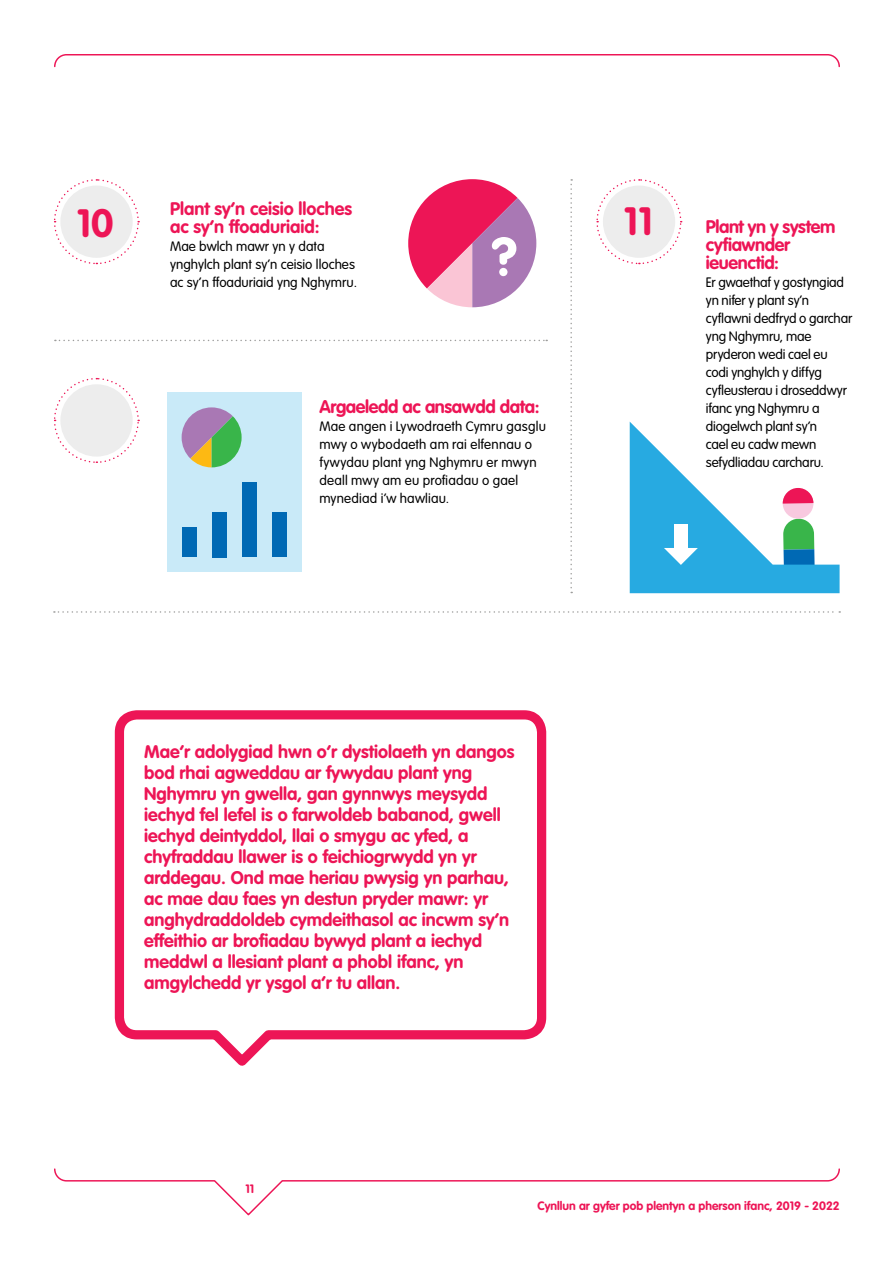
<style>
.page{position:relative;width:893px;height:1263px;background:#fff}
.page>*{position:absolute;margin:0;border:0;box-sizing:border-box;transform-origin:0 0}
.t1{font:700 53.25px "VAG Rounded";color:#fff}
.t2{font:700 39px "VAG Rounded";color:#ed1556}
.t3{font:700 18px/21px "VAG Rounded";color:#ed1556}
.t4{font:700 18px/18px "VAG Rounded";letter-spacing:-.02em;color:#ed1556}
.t5{font:300 13.5px/18px "VAG Rounded";color:#000}
.t6{font:700 12px "VAG Rounded";color:#ed1556}
</style>
<div class="page">
<svg style="left:408px;top:179px;width:128px;height:128px"></svg>
<svg style="left:54px;top:54px;width:786px;height:14px"></svg>
<svg style="left:54px;top:1168px;width:786px;height:48px"></svg>
<svg style="left:54px;top:179px;width:86px;height:86px"></svg>
<svg style="left:54px;top:377px;width:86px;height:86px"></svg>
<svg style="left:596px;top:179px;width:86px;height:86px"></svg>
<svg style="left:55px;top:340px;width:492px;height:1px"></svg>
<svg style="left:54px;top:611px;width:786px;height:2px"></svg>
<svg style="left:570px;top:179px;width:2px;height:414px"></svg>
<svg style="left:114px;top:710px;width:433px;height:356px"></svg>
<div style="left:167px;top:392px;width:135px;height:180px;background:#c9eaf8"></div>
<div style="left:182px;top:527px;width:15px;height:30px;background:#0069b4"></div>
<div style="left:212px;top:512px;width:15px;height:45px;background:#0069b4"></div>
<div style="left:242px;top:482px;width:15px;height:75px;background:#0069b4"></div>
<div style="left:272px;top:512px;width:15px;height:45px;background:#0069b4"></div>
<svg style="left:182px;top:407px;width:60px;height:60px"></svg>
<svg style="left:630px;top:422px;width:210px;height:171px"></svg>
<p class="t3" style="left:170px;top:200px;width:184px;line-height:18px">Plant sy’n ceisio lloches ac sy’n ffoaduriaid:</p>
<p class="t5" style="left:170px;top:237px;width:189px">Mae bwlch mawr yn y data ynghylch plant sy’n ceisio lloches ac sy’n ffoaduriaid yng Nghymru.</p>
<h2 class="t2" style="left:77px;top:200px;width:38px">10</h2>
<h2 class="t2" style="left:624px;top:199px;width:30px">11</h2>
<h1 class="t1" style="left:492px;top:226px;width:27px">?</h1>
<p class="t4" style="left:319px;top:398px;width:222px">Argaeledd ac ansawdd data:</p>
<p class="t5" style="left:319px;top:417px;width:228px">Mae angen i Lywodraeth Cymru gasglu mwy o wybodaeth am rai elfennau o fywydau plant yng Nghymru er mwyn deall mwy am eu profiadau o gael mynediad i’w hawliau.</p>
<p class="t4" style="left:706px;top:218px;width:131px">Plant yn y system cyfiawnder ieuenctid:</p>
<p class="t5" style="left:706px;top:273px;width:148px">Er gwaethaf y gostyngiad yn nifer y plant sy’n cyflawni dedfryd o garchar yng Nghymru, mae pryderon wedi cael eu codi ynghylch y diffyg cyfleusterau i droseddwyr ifanc yng Nghymru a diogelwch plant sy’n<br>cael eu cadw mewn sefydliadau carcharu.</p>
<p class="t3" style="left:144px;top:741px;width:372px">Mae’r adolygiad hwn o’r dystiolaeth yn dangos bod rhai agweddau ar fywydau plant yng Nghymru yn gwella, gan gynnwys meysydd iechyd fel lefel is o farwoldeb babanod, gwell iechyd deintyddol, llai o smygu ac yfed, a chyfraddau llawer is o feichiogrwydd yn yr arddegau. Ond mae heriau pwysig yn parhau, ac mae dau faes yn destun pryder mawr: yr anghydraddoldeb cymdeithasol ac incwm sy’n effeithio ar brofiadau bywyd plant a iechyd meddwl a llesiant plant a phobl ifanc, yn amgylchedd yr ysgol a’r tu allan.</p>
<p class="t6" style="left:245px;top:1181px;width:10px">11</p>
<p class="t6" style="left:537px;top:1198px;width:304px">Cynllun ar gyfer pob plentyn a pherson ifanc, 2019 - 2022</p>
</div>
